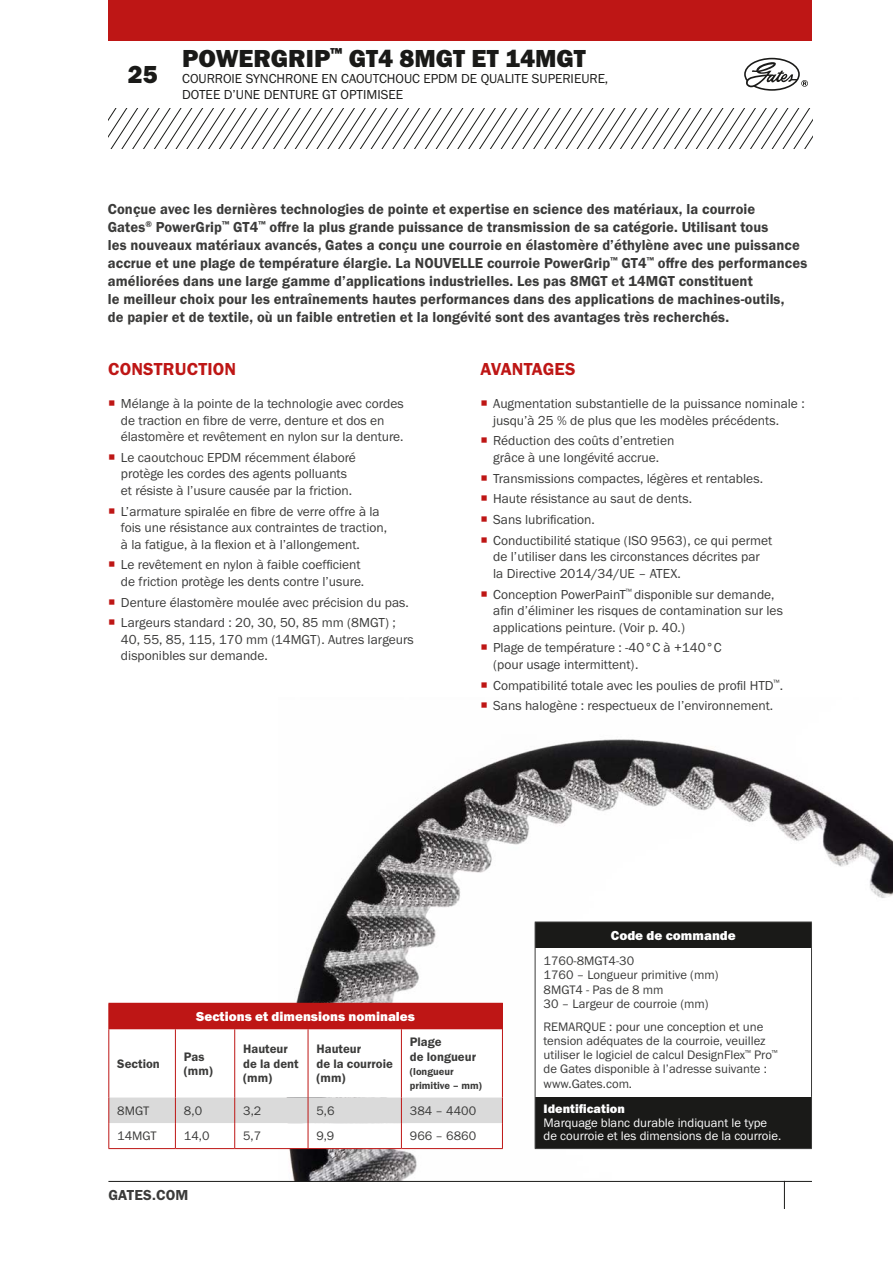
<style>
.page{position:relative;width:893px;height:1263px;background:#fff}
.page>*{position:absolute;margin:0;border:0;box-sizing:border-box;transform-origin:0 0}
.HEADER_-_Title{font:25.5px "Franklin Gothic URW Hea";color:#1a1a18}
.HEADER_-_Chapter{font:25.5px "Franklin Gothic URW Hea";color:#1a1a18}
.BODY_-_Title{font:18px "Franklin Gothic URW Dem";letter-spacing:.01em;color:#be1615}
.BODY_-_Introduction{font:15px/18px "Franklin Gothic URW Dem";letter-spacing:.005em;color:#3b3b3a}
.t1{font:13.5px/16.5px "Franklin Gothic URW Boo";color:#3b3b3a}
.HEADER_-_Subtitle{font:13.5px/16.2px "Franklin Gothic URW Boo";color:#1a1a18}
.T_Red__CELL_-_Header{font:13.5px "Franklin Gothic URW Hea";color:#fff}
.T_Black__CELL_-_Head{font:13.5px "Franklin Gothic URW Hea";color:#fff}
.T_Black__CELL_-_Body{font:12.75px/14.2px "Franklin Gothic URW Boo";color:#3b3b3a}
.T_Black__CELL_-_Foot{font:12.75px/13.5px "Franklin Gothic URW Boo";color:#fff}
.T_Red__CELL_-_Body{font:12.75px/14.2px "Franklin Gothic URW Dem";color:#3b3b3a}
.T_Red__CELL_-_Body-2{font:12.75px "Franklin Gothic URW Boo";color:#3b3b3a}
.T_Black__CELL_-_Foot-2{font:12.75px "Franklin Gothic URW Hea";color:#fff}
.T_Red__CELL_-_Body-3{font:10.5px/14.2px "Franklin Gothic URW Dem";color:#3b3b3a}
</style>
<div class="page">
<img style="left:279px;top:739px;width:614px;height:442px">
<div style="left:108px;top:0;width:704px;height:40px;background:#be1615"></div>
<svg style="left:784px;top:1182px;width:1px;height:27px"></svg>
<hr style="left:108px;top:1181px;width:704px;height:1px;background:#1a1a18">
<svg style="left:108px;top:108px;width:704px;height:40px"></svg>
<svg style="left:744px;top:58px;width:64px;height:33px"></svg>
<div style="left:109px;top:1003px;width:393px;height:26px;background:#be1615"></div>
<svg style="left:109px;top:1029px;width:393px;height:68px"></svg>
<hr style="left:175px;top:1029px;width:1px;height:68px;background:#be1615">
<hr style="left:234px;top:1029px;width:1px;height:68px;background:#be1615">
<hr style="left:308px;top:1029px;width:1px;height:68px;background:#be1615">
<hr style="left:401px;top:1029px;width:1px;height:68px;background:#be1615">
<hr style="left:108px;top:1003px;width:67px;height:1px;background:#be1615">
<svg style="left:108px;top:1004px;width:1px;height:25px"></svg>
<hr style="left:401px;top:1003px;width:102px;height:1px;background:#be1615">
<svg style="left:502px;top:1004px;width:1px;height:25px"></svg>
<hr style="left:108px;top:1029px;width:1px;height:68px;background:#be1615">
<hr style="left:502px;top:1029px;width:1px;height:68px;background:#be1615">
<svg style="left:108px;top:1097px;width:395px;height:51px"></svg>
<hr style="left:108px;top:1148px;width:67px;height:1px;background:#be1615">
<hr style="left:175px;top:1148px;width:60px;height:1px;background:#be1615">
<hr style="left:235px;top:1148px;width:73px;height:1px;background:#be1615">
<hr style="left:308px;top:1148px;width:93px;height:1px;background:#be1615">
<hr style="left:401px;top:1148px;width:102px;height:1px;background:#be1615">
<div style="left:536px;top:923px;width:275px;height:225px;background:#1a1a18"></div>
<div style="left:535px;top:948px;width:276px;height:148px;background:#fff"></div>
<hr style="left:535px;top:922px;width:277px;height:1px;background:#3b3b3a">
<svg style="left:535px;top:923px;width:1px;height:25px"></svg>
<svg style="left:811px;top:922px;width:1px;height:26px"></svg>
<hr style="left:535px;top:948px;width:1px;height:148px;background:#3b3b3a">
<hr style="left:811px;top:948px;width:1px;height:148px;background:#3b3b3a">
<hr style="left:535px;top:1096px;width:1px;height:52px;background:#3b3b3a">
<hr style="left:811px;top:1096px;width:1px;height:52px;background:#3b3b3a">
<hr style="left:535px;top:1148px;width:277px;height:1px;background:#3b3b3a">
<p class="HEADER_-_Chapter" style="left:128px;top:58px;width:31px">25</p>
<p class="HEADER_-_Title" style="left:182px;top:41px;width:405px">POWERGRIP<sup>™</sup> GT4 8MGT ET 14MGT</p>
<p class="HEADER_-_Subtitle" style="left:182px;top:70px;width:428px">COURROIE SYNCHRONE EN CAOUTCHOUC EPDM DE QUALITE SUPERIEURE,<br>DOTEE D’UNE DENTURE GT OPTIMISEE</p>
<p class="BODY_-_Introduction" style="left:108px;top:200px;width:701px">Conçue avec les dernières technologies de pointe et expertise en science des matériaux, la courroie<br>Gates<sup>®</sup> PowerGrip<sup>™</sup> GT4<sup>™</sup> offre la plus grande puissance de transmission de sa catégorie. Utilisant tous<br>les nouveaux matériaux avancés, Gates a conçu une courroie en élastomère d’éthylène avec une puissance accrue et une plage de température élargie. La NOUVELLE courroie PowerGrip<sup>™</sup> GT4<sup>™</sup> offre des performances améliorées dans une large gamme d’applications industrielles. Les pas 8MGT et 14MGT constituent<br>le meilleur choix pour les entraînements hautes performances dans des applications de machines-outils,<br>de papier et de textile, où un faible entretien et la longévité sont des avantages très recherchés.</p>
<p class="BODY_-_Title" style="left:108px;top:358px;width:129px">CONSTRUCTION</p>
<p class="t1" style="left:121px;top:395px;width:284px">Mélange à la pointe de la technologie avec cordes de traction en fibre de verre, denture et dos en élastomère et revêtement en nylon sur la denture.</p>
<p class="t1" style="left:121px;top:449px;width:236px">Le caoutchouc EPDM récemment élaboré protège les cordes des agents polluants et résiste à l’usure causée par la friction.</p>
<p class="t1" style="left:121px;top:503px;width:268px">L’armature spiralée en fibre de verre offre à la fois une résistance aux contraintes de traction, à la fatigue, à la flexion et à l’allongement.</p>
<p class="t1" style="left:121px;top:556px;width:245px">Le revêtement en nylon à faible coefficient de friction protège les dents contre l’usure.</p>
<p class="t1" style="left:121px;top:594px;width:289px">Denture élastomère moulée avec précision du pas.</p>
<p class="t1" style="left:121px;top:614px;width:294px">Largeurs standard : 20, 30, 50, 85 mm (8MGT) ;<br>40, 55, 85, 115, 170 mm (14MGT). Autres largeurs disponibles sur demande.</p>
<p class="BODY_-_Title" style="left:480px;top:358px;width:97px">AVANTAGES</p>
<p class="t1" style="left:493px;top:395px;width:313px">Augmentation substantielle de la puissance nominale : jusqu’à 25 % de plus que les modèles précédents.</p>
<p class="t1" style="left:493px;top:432px;width:183px">Réduction des coûts d’entretien grâce à une longévité accrue.</p>
<p class="t1" style="left:493px;top:470px;width:271px">Transmissions compactes, légères et rentables.</p>
<p class="t1" style="left:493px;top:490px;width:200px">Haute résistance au saut de dents.</p>
<p class="t1" style="left:493px;top:511px;width:103px">Sans lubrification.</p>
<p class="t1" style="left:493px;top:532px;width:281px">Conductibilité statique (ISO 9563), ce qui permet de l’utiliser dans les circonstances décrites par la Directive 2014/34/UE – ATEX.</p>
<p class="t1" style="left:493px;top:586px;width:291px">Conception PowerPainT<sup>™</sup> disponible sur demande, afin d’éliminer les risques de contamination sur les applications peinture. (Voir p. 40.)</p>
<p class="t1" style="left:493px;top:639px;width:230px">Plage de température : -40°C à +140°C (pour usage intermittent).</p>
<p class="t1" style="left:493px;top:677px;width:291px">Compatibilité totale avec les poulies de profil HTD<sup>™</sup>.</p>
<p class="t1" style="left:493px;top:697px;width:282px">Sans halogène : respectueux de l’environnement.</p>
<p class="T_Red__CELL_-_Header" style="left:196px;top:1007px;width:220px">Sections et dimensions nominales</p>
<p class="T_Red__CELL_-_Body" style="left:117px;top:1056px;width:44px">Section</p>
<p class="T_Red__CELL_-_Body" style="left:184px;top:1049px;width:31px">Pas (mm)</p>
<p class="T_Red__CELL_-_Body" style="left:243px;top:1042px;width:57px">Hauteur de la dent (mm)</p>
<p class="T_Red__CELL_-_Body" style="left:317px;top:1042px;width:78px">Hauteur<br>de la courroie (mm)</p>
<p class="T_Red__CELL_-_Body" style="left:410px;top:1035px;width:68px">Plage<br>de longueur</p>
<p class="T_Red__CELL_-_Body-3" style="left:410px;top:1064px;width:74px">(longueur primitive – mm)</p>
<p class="T_Red__CELL_-_Body-2" style="left:117px;top:1102px;width:33px">8MGT</p>
<p class="T_Red__CELL_-_Body-2" style="left:184px;top:1102px;width:20px">8,0</p>
<p class="T_Red__CELL_-_Body-2" style="left:243px;top:1102px;width:20px">3,2</p>
<p class="T_Red__CELL_-_Body-2" style="left:317px;top:1102px;width:20px">5,6</p>
<p class="T_Red__CELL_-_Body-2" style="left:410px;top:1102px;width:68px">384 – 4400</p>
<p class="T_Red__CELL_-_Body-2" style="left:117px;top:1128px;width:41px">14MGT</p>
<p class="T_Red__CELL_-_Body-2" style="left:184px;top:1128px;width:27px">14,0</p>
<p class="T_Red__CELL_-_Body-2" style="left:243px;top:1128px;width:20px">5,7</p>
<p class="T_Red__CELL_-_Body-2" style="left:317px;top:1128px;width:19px">9,9</p>
<p class="T_Red__CELL_-_Body-2" style="left:410px;top:1128px;width:68px">966 – 6860</p>
<p class="BODY_-_Introduction" style="left:108px;top:1186px;width:82px">GATES.COM</p>
<p class="T_Black__CELL_-_Head" style="left:611px;top:926px;width:126px">Code de commande</p>
<p class="T_Black__CELL_-_Body" style="left:544px;top:953px;width:176px">1760-8MGT4-30<br>1760 – Longueur primitive (mm)<br>8MGT4 - Pas de 8 mm<br>30 – Largeur de courroie (mm)</p>
<p class="T_Black__CELL_-_Body" style="left:544px;top:1019px;width:236px">REMARQUE : pour une conception et une tension adéquates de la courroie, veuillez utiliser le logiciel de calcul DesignFlex<sup>™</sup> Pro<sup>™ </sup>de Gates disponible à l’adresse suivante : www.Gates.com.</p>
<p class="T_Black__CELL_-_Foot-2" style="left:544px;top:1100px;width:83px">Identification</p>
<p class="T_Black__CELL_-_Foot" style="left:544px;top:1115px;width:239px">Marquage blanc durable indiquant le type de courroie et les dimensions de la courroie.</p>
</div>
